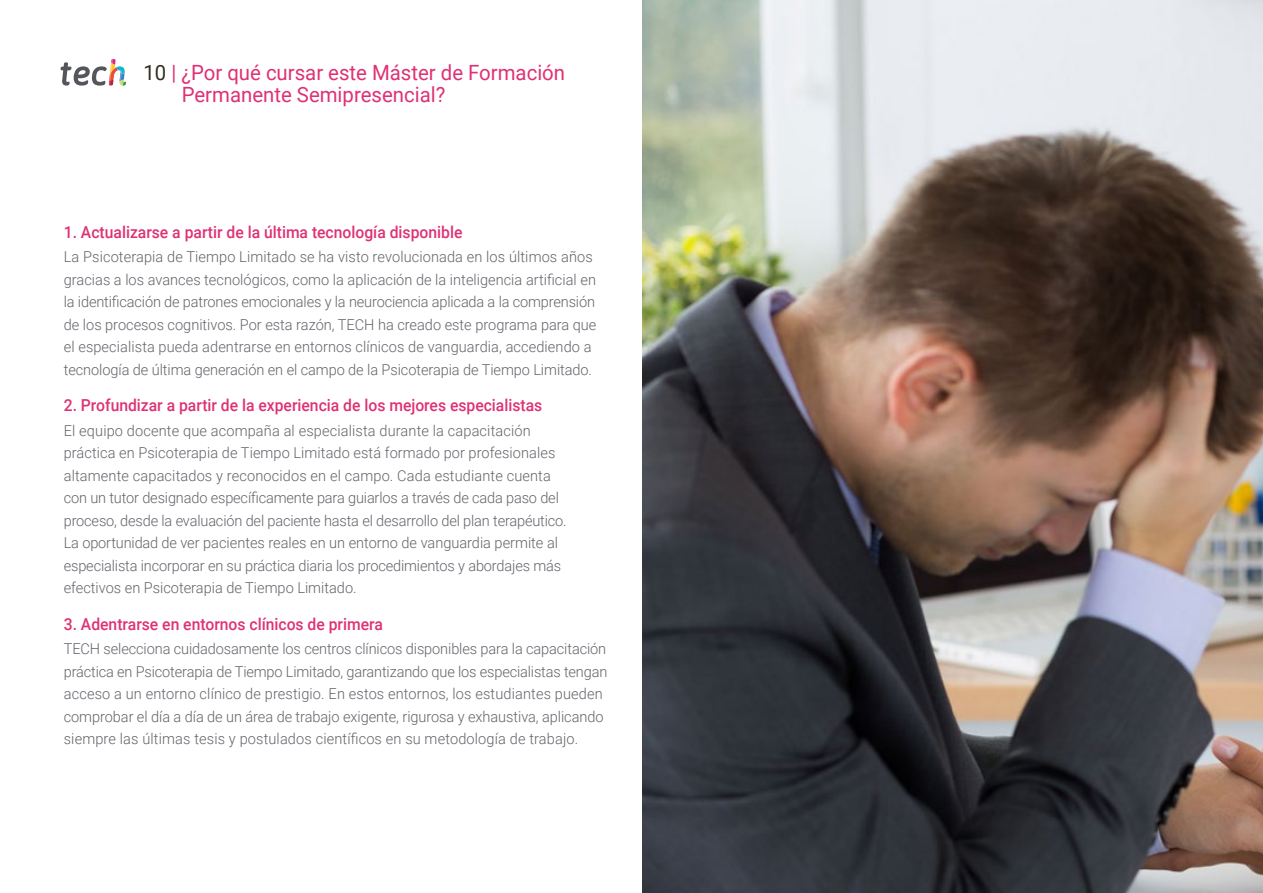
<style>
.page{position:relative;width:1263px;height:893px;background:#fff}
.page>*{position:absolute;margin:0;border:0;box-sizing:border-box;transform-origin:0 0}
.t1{font:21px/22.5px "Roboto";color:#df3174}
.t2{font:500 16.5px "Roboto";color:#df3174;scale:.95 1}
.t3{font:300 15px/22.5px "Roboto";color:#61646a}
.s1{color:#312e20}
</style>
<div class="page">
<svg style="left:61px;top:59px;width:65px;height:27px"></svg>
<img style="left:642px;top:0;width:621px;height:893px">
<h1 class="t1" style="left:182px;top:60px;width:385px;text-indent:-38px"><span class="s1">10</span> | ¿Por qué cursar este Máster de Formación<br>Permanente Semipresencial?</h1>
<p class="t2" style="left:64px;top:220px;width:421px">1. Actualizarse a partir de la última tecnología disponible</p>
<p class="t3" style="left:64px;top:245px;width:534px">La Psicoterapia de Tiempo Limitado se ha visto revolucionada en los últimos años gracias a los avances tecnológicos, como la aplicación de la inteligencia artificial en la identificación de patrones emocionales y la neurociencia aplicada a la comprensión de los procesos cognitivos. Por esta razón, TECH ha creado este programa para que el especialista pueda adentrarse en entornos clínicos de vanguardia, accediendo a tecnología de última generación en el campo de la Psicoterapia de Tiempo Limitado.</p>
<p class="t2" style="left:64px;top:394px;width:505px">2. Profundizar a partir de la experiencia de los mejores especialistas</p>
<p class="t3" style="left:64px;top:419px;width:504px">El equipo docente que acompaña al especialista durante la capacitación práctica en Psicoterapia de Tiempo Limitado está formado por profesionales altamente capacitados y reconocidos en el campo. Cada estudiante cuenta con un tutor designado específicamente para guiarlos a través de cada paso del proceso, desde la evaluación del paciente hasta el desarrollo del plan terapéutico.<br>La oportunidad de ver pacientes reales en un entorno de vanguardia permite al especialista incorporar en su práctica diaria los procedimientos y abordajes más efectivos en Psicoterapia de Tiempo Limitado.</p>
<p class="t2" style="left:64px;top:612px;width:337px">3. Adentrarse en entornos clínicos de primera</p>
<p class="t3" style="left:64px;top:637px;width:545px">TECH selecciona cuidadosamente los centros clínicos disponibles para la capacitación práctica en Psicoterapia de Tiempo Limitado, garantizando que los especialistas tengan acceso a un entorno clínico de prestigio. En estos entornos, los estudiantes pueden comprobar el día a día de un área de trabajo exigente, rigurosa y exhaustiva, aplicando siempre las últimas tesis y postulados científicos en su metodología de trabajo.</p>
</div>
